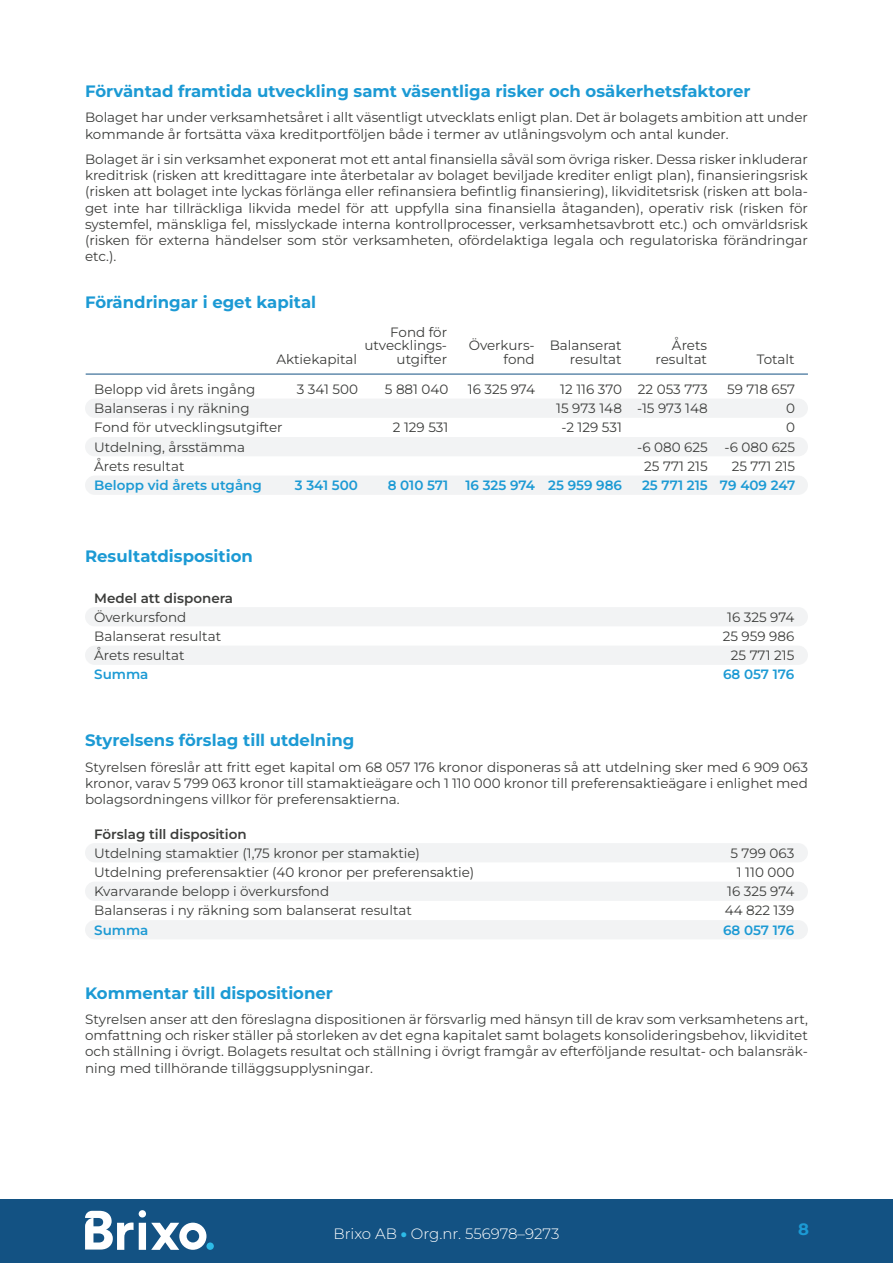
<style>
.page{position:relative;width:893px;height:1263px;background:#fff}
.page>*{position:absolute;margin:0;border:0;box-sizing:border-box;transform-origin:0 0}
.t1{font:700 16.5px "Montserrat";color:#1c9ad4}
.t2{font:300 15px "Montserrat";color:#fff}
.t3{font:13.5px/19.2px "Montserrat";color:#3c3d3b}
.t4{font:600 13.5px "Montserrat";color:#1c9ad4}
.t5{font:600 13.5px "Montserrat";color:#3c3d3b}
.s1{font-weight:900;color:#2dbbe7}
</style>
<div class="page">
<div style="left:85px;top:399px;width:723px;height:19px;background:#f2f3f4;border-radius:10px"></div>
<div style="left:85px;top:437px;width:723px;height:19px;background:#f2f3f4;border-radius:10px"></div>
<div style="left:85px;top:607px;width:723px;height:19px;background:#f2f3f4;border-radius:10px"></div>
<div style="left:85px;top:646px;width:723px;height:19px;background:#f2f3f4;border-radius:10px"></div>
<div style="left:85px;top:843px;width:723px;height:19px;background:#f2f3f4;border-radius:10px"></div>
<div style="left:85px;top:882px;width:723px;height:19px;background:#f2f3f4;border-radius:10px"></div>
<div style="left:85px;top:920px;width:723px;height:19px;background:#f2f3f4;border-radius:10px"></div>
<div style="left:85px;top:476px;width:723px;height:19px;background:#f2f3f4;border-radius:10px"></div>
<hr style="left:86px;top:374px;width:722px;height:1px;background:#135283">
<div style="left:0;top:1199px;width:893px;height:64px;background:#135283"></div>
<div style="left:206px;top:1242px;width:8px;height:8px;background:#2dbbe7;border-radius:50%"></div>
<svg style="left:85px;top:1210px;width:121px;height:40px"></svg>
<p class="t1" style="left:85px;top:80px;width:667px">Förväntad framtida utveckling samt väsentliga risker och osäkerhetsfaktorer</p>
<p class="t3" style="left:85px;top:109px;width:724px;line-height:16.2px">Bolaget har under verksamhetsåret i allt väsentligt utvecklats enligt plan. Det är bolagets ambition att under kommande år fortsätta växa kreditportföljen både i termer av utlåningsvolym och antal kunder.</p>
<p class="t3" style="left:85px;top:151px;width:724px;line-height:16.2px;text-align:justify">Bolaget är i sin verksamhet exponerat mot ett antal finansiella såväl som övriga risker. Dessa risker inkluderar kreditrisk (risken att kredittagare inte återbetalar av bolaget beviljade krediter enligt plan), finansieringsrisk (risken att bolaget inte lyckas förlänga eller refinansiera befintlig finansiering), likviditetsrisk (risken att bola&shy;get inte har tillräckliga likvida medel för att uppfylla sina finansiella åtaganden), operativ risk (risken för systemfel, mänskliga fel, misslyckade interna kontrollprocesser, verksamhetsavbrott etc.) och omvärldsrisk (risken för externa händelser som stör verksamheten, ofördelaktiga legala och regulatoriska förändringar etc.).</p>
<p class="t1" style="left:85px;top:290px;width:233px">Förändringar i eget kapital</p>
<p class="t3" style="left:364px;top:324px;width:84px;line-height:13.5px;text-align:right">Fond för utvecklings&shy;utgifter</p>
<p class="t3" style="left:469px;top:338px;width:68px;line-height:13.5px;text-align:right">Överkurs&shy;fond</p>
<p class="t3" style="left:550px;top:338px;width:73px;line-height:13.5px;text-align:right">Balanserat resultat</p>
<p class="t3" style="left:672px;top:335px;width:37px">Årets</p>
<p class="t3" style="left:276px;top:349px;width:82px">Aktiekapital</p>
<p class="t3" style="left:655px;top:349px;width:53px">resultat</p>
<p class="t3" style="left:757px;top:349px;width:40px">Totalt</p>
<p class="t3" style="left:94px;top:379px;width:190px">Belopp vid årets ingång<br>Balanseras i ny räkning<br>Fond för utvecklingsutgifter<br>Utdelning, årsstämma<br>Årets resultat</p>
<p class="t4" style="left:94px;top:476px;width:169px">Belopp vid årets utgång</p>
<p class="t3" style="left:297px;top:379px;width:63px">3 341 500</p>
<p class="t4" style="left:295px;top:476px;width:65px">3 341 500</p>
<p class="t1" style="left:85px;top:544px;width:169px">Resultatdisposition</p>
<p class="t5" style="left:94px;top:588px;width:140px">Medel att disponera</p>
<p class="t3" style="left:94px;top:607px;width:129px">Överkursfond<br>Balanserat resultat<br>Årets resultat</p>
<p class="t4" style="left:94px;top:665px;width:56px">Summa</p>
<p class="t3" style="left:385px;top:379px;width:65px">5 881 040</p>
<p class="t3" style="left:393px;top:417px;width:57px">2 129 531</p>
<p class="t4" style="left:388px;top:476px;width:62px">8 010 571</p>
<p class="t3" style="left:468px;top:379px;width:69px">16 325 974</p>
<p class="t3" style="left:556px;top:379px;width:67px;text-align:center">12 116 370<br>15 973 148 -2 129 531</p>
<p class="t4" style="left:465px;top:476px;width:71px">16 325 974</p>
<p class="t4" style="left:548px;top:476px;width:75px">25 959 986</p>
<p class="t3" style="left:637px;top:379px;width:72px">22 053 773 -15 973 148</p>
<p class="t3" style="left:637px;top:437px;width:72px;text-align:center">-6 080 625<br>25 771 215</p>
<p class="t4" style="left:642px;top:476px;width:67px">25 771 215</p>
<p class="t3" style="left:725px;top:379px;width:72px;text-align:right">59 718 657<br>0<br>0<br>-6 080 625<br>25 771 215</p>
<p class="t4" style="left:720px;top:476px;width:77px">79 409 247</p>
<p class="t3" style="left:723px;top:607px;width:73px;text-align:center">16 325 974<br>25 959 986<br>25 771 215</p>
<p class="t4" style="left:723px;top:665px;width:73px">68 057 176</p>
<p class="t1" style="left:85px;top:729px;width:271px">Styrelsens förslag till utdelning</p>
<p class="t3" style="left:85px;top:758px;width:724px;line-height:16.2px;text-align:justify">Styrelsen föreslår att fritt eget kapital om 68 057 176 kronor disponeras så att utdelning sker med 6 909 063 kronor, varav 5 799 063 kronor till stamaktieägare och 1 110 000 kronor till preferensaktieägare i enlighet med bolagsordningens villkor för preferensaktierna.</p>
<p class="t5" style="left:94px;top:824px;width:154px">Förslag till disposition</p>
<p class="t3" style="left:94px;top:843px;width:382px">Utdelning stamaktier (1,75 kronor per stamaktie)<br>Utdelning preferensaktier (40 kronor per preferensaktie)<br>Kvarvarande belopp i överkursfond<br>Balanseras i ny räkning som balanserat resultat</p>
<p class="t4" style="left:94px;top:920px;width:56px">Summa</p>
<p class="t3" style="left:725px;top:843px;width:71px;text-align:right">5 799 063<br>1 110 000<br>16 325 974<br>44 822 139</p>
<p class="t4" style="left:723px;top:920px;width:73px">68 057 176</p>
<p class="t1" style="left:85px;top:981px;width:250px">Kommentar till dispositioner</p>
<p class="t3" style="left:85px;top:1010px;width:724px;line-height:16.2px;text-align:justify">Styrelsen anser att den föreslagna dispositionen är försvarlig med hänsyn till de krav som verksamhetens art, omfattning och risker ställer på storleken av det egna kapitalet samt bolagets konsolideringsbehov, likviditet och ställning i övrigt. Bolagets resultat och ställning i övrigt framgår av efterföljande resultat- och balansräk&shy;ning med tillhörande tilläggsupplysningar.</p>
<p class="t2" style="left:333px;top:1223px;width:227px">Brixo AB <span class="s1">•</span> Org.nr. 556978–9273</p>
<p class="t1" style="left:798px;top:1217px;width:12px">8</p>
</div>
